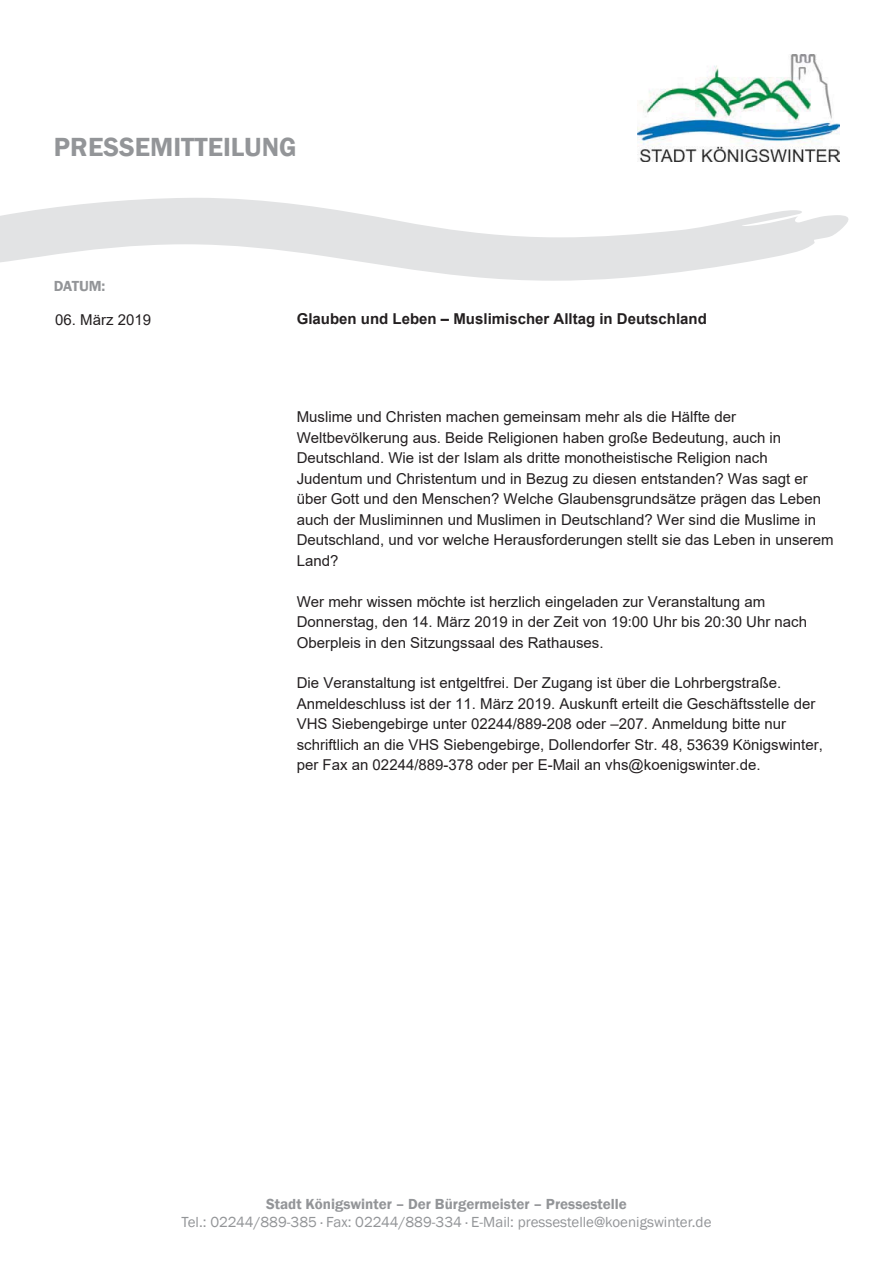
<style>
.page{position:relative;width:893px;height:1263px;background:#fff}
.page>*{position:absolute;margin:0;border:0;box-sizing:border-box;transform-origin:0 0}
.t1{font:600 27px "Franklin Gothic";color:#939598}
.t2{font:15px/20.4px "Arial";color:#231f20}
.t3{font:15px "Franklin Gothic";color:#939598}
.t4{font:600 15px "Franklin Gothic";color:#939598}
.t5{font:700 15px "Arial";color:#231f20}
</style>
<div class="page">
<img style="left:638px;top:54px;width:201px;height:108px">
<svg style="left:0;top:198px;width:849px;height:83px;fill:#e2e3e4"></svg>
<h1 class="t1" style="left:54px;top:131px;width:244px">PRESSEMITTEILUNG</h1>
<p class="t4" style="left:54px;top:278px;width:53px">DATUM:</p>
<p class="t2" style="left:55px;top:309px;width:97px">06. März 2019</p>
<p class="t5" style="left:297px;top:311px;width:412px">Glauben und Leben – Muslimischer Alltag in Deutschland</p>
<p class="t2" style="left:297px;top:407px;width:538px">Muslime und Christen machen gemeinsam mehr als die Hälfte der Weltbevölkerung aus. Beide Religionen haben große Bedeutung, auch in Deutschland. Wie ist der Islam als dritte monotheistische Religion nach Judentum und Christentum und in Bezug zu diesen entstanden? Was sagt er über Gott und den Menschen? Welche Glaubensgrundsätze prägen das Leben auch der Musliminnen und Muslimen in Deutschland? Wer sind die Muslime in Deutschland, und vor welche Herausforderungen stellt sie das Leben in unserem Land?</p>
<p class="t2" style="left:297px;top:591px;width:512px">Wer mehr wissen möchte ist herzlich eingeladen zur Veranstaltung am<br>Donnerstag, den 14. März 2019 in der Zeit von 19:00 Uhr bis 20:30 Uhr nach<br>Oberpleis in den Sitzungssaal des Rathauses.</p>
<p class="t2" style="left:297px;top:673px;width:528px">Die Veranstaltung ist entgeltfrei. Der Zugang ist über die Lohrbergstraße.<br>Anmeldeschluss ist der 11. März 2019. Auskunft erteilt die Geschäftsstelle der VHS Siebengebirge unter 02244/889-208 oder –207. Anmeldung bitte nur schriftlich an die VHS Siebengebirge, Dollendorfer Str. 48, 53639 Königswinter, per Fax an 02244/889-378 oder per E-Mail an vhs@koenigswinter.de.</p>
<p class="t4" style="left:266px;top:1196px;width:362px">Stadt Königswinter – Der Bürgermeister – Pressestelle</p>
<p class="t3" style="left:181px;top:1214px;width:531px">Tel.: 02244/889-385 · Fax: 02244/889-334 · E-Mail: pressestelle@koenigswinter.de</p>
</div>
